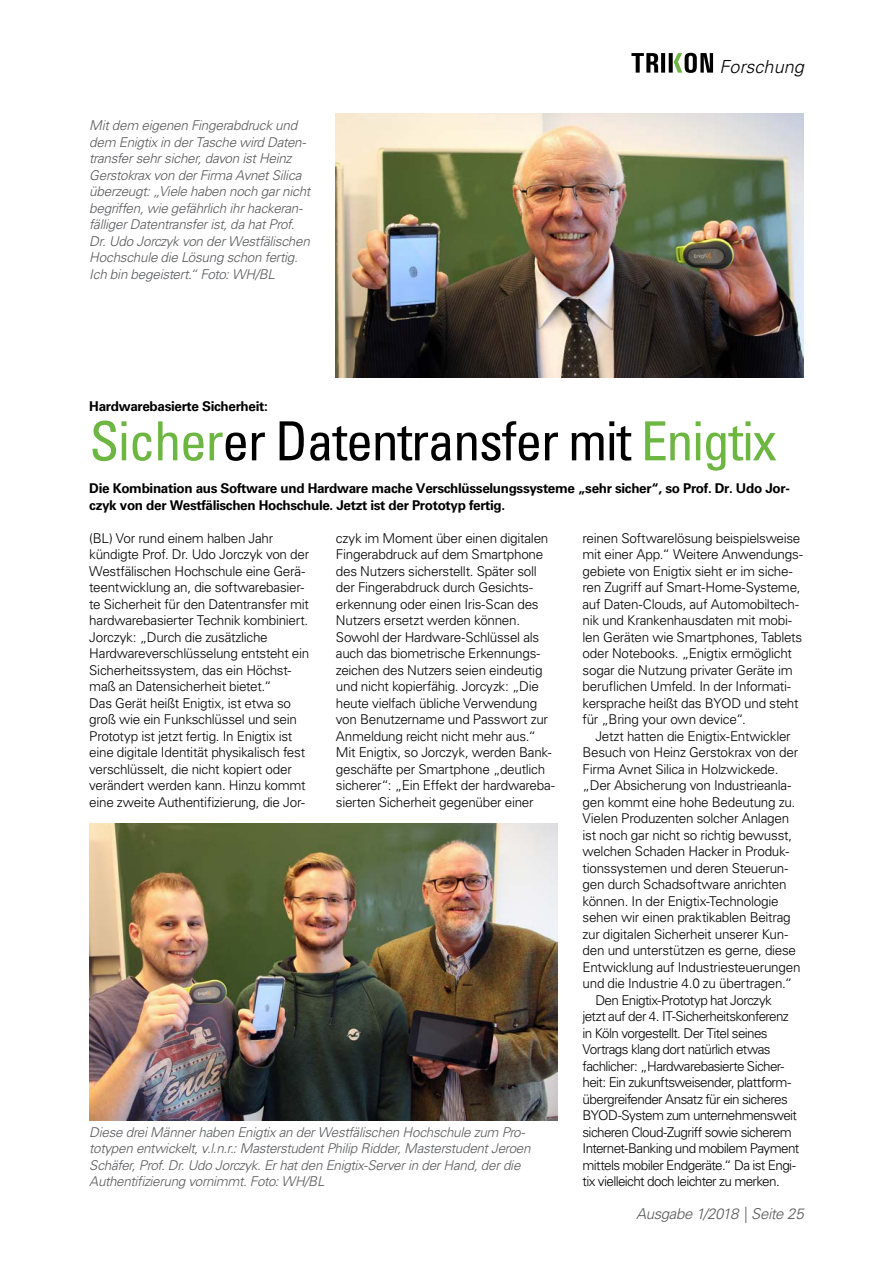
<style>
.page{position:relative;width:893px;height:1263px;background:#fff}
.page>*{position:absolute;margin:0;border:0;box-sizing:border-box;transform-origin:0 0}
.t1{font:condensed 54px "Univers LT Std";letter-spacing:-.025em;color:#000}
.t2{font:italic 300 18px "Univers LT Std";color:#000}
.t3{font:italic 300 15px "Univers LT Std";letter-spacing:-.025em;color:#58595b}
.t4{font:300 13.5px/16.5px "Univers LT Std";letter-spacing:-.02em;color:#000}
.t5{font:italic 300 13.5px/16.5px "Univers LT Std";letter-spacing:-.02em;color:#58595b}
.t6{font:300 13.5px "Univers LT Std";letter-spacing:-.045em;color:#000}
.t7{font:700 13.5px/16.5px "Univers LT Std";letter-spacing:-.025em;color:#000}
.t8{font:300 13.5px "Univers LT Std";letter-spacing:-.05em;color:#000}
.s1{color:#6cb641}
</style>
<div class="page">
<svg style="left:631px;top:53px;width:82px;height:20px"></svg>
<img style="left:336px;top:114px;width:468px;height:264px">
<img style="left:89px;top:823px;width:468px;height:297px">
<p class="t5" style="left:89px;top:117px;width:222px">Mit dem eigenen Fingerabdruck und dem Enigtix in der Tasche wird Daten&shy;transfer sehr sicher, davon ist Heinz Gerstokrax von der Firma Avnet Silica überzeugt: „Viele haben noch gar nicht begriffen, wie gefährlich ihr hackeran&shy;fälliger Datentransfer ist, da hat Prof.<br>Dr. Udo Jorczyk von der Westfälischen Hochschule die Lösung schon fertig.<br>Ich bin begeistert.“ Foto: WH/BL</p>
<p class="t7" style="left:89px;top:398px;width:180px">Hardwarebasierte Sicherheit:</p>
<h2 class="t2" style="left:720px;top:56px;width:86px">Forschung</h2>
<h1 class="t1" style="left:89px;top:407px;width:689px"><span class="s1">Sicher</span>er Datentransfer mit <span class="s1">Enigtix</span></h1>
<p class="t7" style="left:89px;top:480px;width:702px">Die Kombination aus Software und Hardware mache Verschlüsselungssysteme „sehr sicher“, so Prof. Dr. Udo Jor&shy;czyk von der Westfälischen Hochschule. Jetzt ist der Prototyp fertig.</p>
<p class="t4" style="left:89px;top:530px;width:221px">(BL) Vor rund einem halben Jahr kündigte Prof. Dr. Udo Jorczyk von der Westfälischen Hochschule eine Gerä&shy;teentwicklung an, die softwarebasier&shy;te Sicherheit für den Datentransfer mit hardwarebasierter Technik kombiniert.<br>Jorczyk: „Durch die zusätzliche Hardwareverschlüsselung entsteht ein Sicherheitssystem, das ein Höchst&shy;maß an Datensicherheit bietet.“<br>Das Gerät heißt Enigtix, ist etwa so groß wie ein Funkschlüssel und sein Prototyp ist jetzt fertig. In Enigtix ist eine digitale Identität physikalisch fest verschlüsselt, die nicht kopiert oder verändert werden kann. Hinzu kommt eine zweite Authentifizierung, die Jor-</p>
<p class="t4" style="left:336px;top:530px;width:220px">czyk im Moment über einen digitalen Fingerabdruck auf dem Smartphone des Nutzers sicherstellt. Später soll der Fingerabdruck durch Gesichts&shy;erkennung oder einen Iris-Scan des Nutzers ersetzt werden können.<br>Sowohl der Hardware-Schlüssel als auch das biometrische Erkennungs&shy;zeichen des Nutzers seien eindeutig und nicht kopierfähig. Jorcyzk: „Die heute vielfach übliche Verwendung von Benutzername und Passwort zur Anmeldung reicht nicht mehr aus.“ Mit Enigtix, so Jorczyk, werden Bank&shy;geschäfte per Smartphone „deutlich sicherer“: „Ein Effekt der hardwareba&shy;sierten Sicherheit gegenüber einer</p>
<p class="t5" style="left:89px;top:1124px;width:443px">Diese drei Männer haben Enigtix an der Westfälischen Hochschule zum Pro&shy;totypen entwickelt, v.l.n.r.: Masterstudent Philip Ridder, Masterstudent Jeroen Schäfer, Prof. Dr. Udo Jorczyk. Er hat den Enigtix-Server in der Hand, der die Authentifizierung vornimmt. Foto: WH/BL</p>
<p class="t4" style="left:583px;top:530px;width:222px">reinen Softwarelösung beispielsweise mit einer App.“ Weitere Anwendungs&shy;gebiete von Enigtix sieht er im siche&shy;ren Zugriff auf Smart-Home-Systeme, auf Daten-Clouds, auf Automobiltech&shy;nik und Krankenhausdaten mit mobi&shy;len Geräten wie Smartphones, Tablets oder Notebooks. „Enigtix ermöglicht sogar die Nutzung privater Geräte im beruflichen Umfeld. In der Informati&shy;kersprache heißt das BYOD und steht für „Bring your own device“.</p>
<p class="t4" style="left:595px;top:728px;width:197px">Jetzt hatten die Enigtix-Entwickler</p>
<p class="t4" style="left:583px;top:744px;width:217px">Besuch von Heinz Gerstokrax von der</p>
<p class="t4" style="left:583px;top:761px;width:197px">Firma Avnet Silica in Holzwickede.</p>
<p class="t4" style="left:583px;top:777px;width:210px">„Der Absicherung von Industrieanla-</p>
<p class="t4" style="left:583px;top:794px;width:214px">gen kommt eine hohe Bedeutung zu.</p>
<p class="t4" style="left:583px;top:810px;width:208px">Vielen Produzenten solcher Anlagen</p>
<p class="t4" style="left:583px;top:827px;width:211px">ist noch gar nicht so richtig bewusst,</p>
<p class="t4" style="left:583px;top:843px;width:208px">welchen Schaden Hacker in Produk-</p>
<p class="t4" style="left:583px;top:860px;width:207px">tionssystemen und deren Steuerun-</p>
<p class="t4" style="left:583px;top:876px;width:205px">gen durch Schadsoftware anrichten</p>
<p class="t4" style="left:583px;top:893px;width:197px">können. In der Enigtix-Technologie</p>
<p class="t4" style="left:583px;top:909px;width:210px">sehen wir einen praktikablen Beitrag</p>
<p class="t4" style="left:583px;top:926px;width:207px">zur digitalen Sicherheit unserer Kun-</p>
<p class="t4" style="left:583px;top:942px;width:215px">den und unterstützen es gerne, diese</p>
<p class="t4" style="left:583px;top:959px;width:219px">Entwicklung auf Industriesteuerungen</p>
<p class="t4" style="left:583px;top:975px;width:211px">und die Industrie 4.0 zu übertragen.“</p>
<p class="t6" style="left:595px;top:992px;width:178px">Den Enigtix-Prototyp hat Jorczyk</p>
<p class="t6" style="left:583px;top:1008px;width:208px">jetzt auf der 4. IT-Sicherheitskonferenz</p>
<p class="t6" style="left:583px;top:1025px;width:187px">in Köln vorgestellt. Der Titel seines</p>
<p class="t6" style="left:583px;top:1041px;width:189px">Vortrags klang dort natürlich etwas</p>
<p class="t6" style="left:583px;top:1058px;width:203px">fachlicher: „Hardwarebasierte Sicher-</p>
<p class="t8" style="left:583px;top:1074px;width:210px">heit: Ein zukunftsweisender, plattform-</p>
<p class="t6" style="left:583px;top:1091px;width:207px">übergreifender Ansatz für ein sicheres</p>
<p class="t8" style="left:583px;top:1107px;width:216px">BYOD-System zum unternehmensweit</p>
<p class="t6" style="left:583px;top:1124px;width:211px">sicheren Cloud-Zugriff sowie sicherem</p>
<p class="t6" style="left:583px;top:1140px;width:218px">Internet-Banking und mobilem Payment</p>
<p class="t6" style="left:583px;top:1157px;width:215px">mittels mobiler Endgeräte.“ Da ist Engi-</p>
<p class="t6" style="left:583px;top:1173px;width:199px">tix vielleicht doch leichter zu merken.</p>
<p class="t3" style="left:636px;top:1205px;width:169px">Ausgabe 1/2018 | Seite 25</p>
</div>
